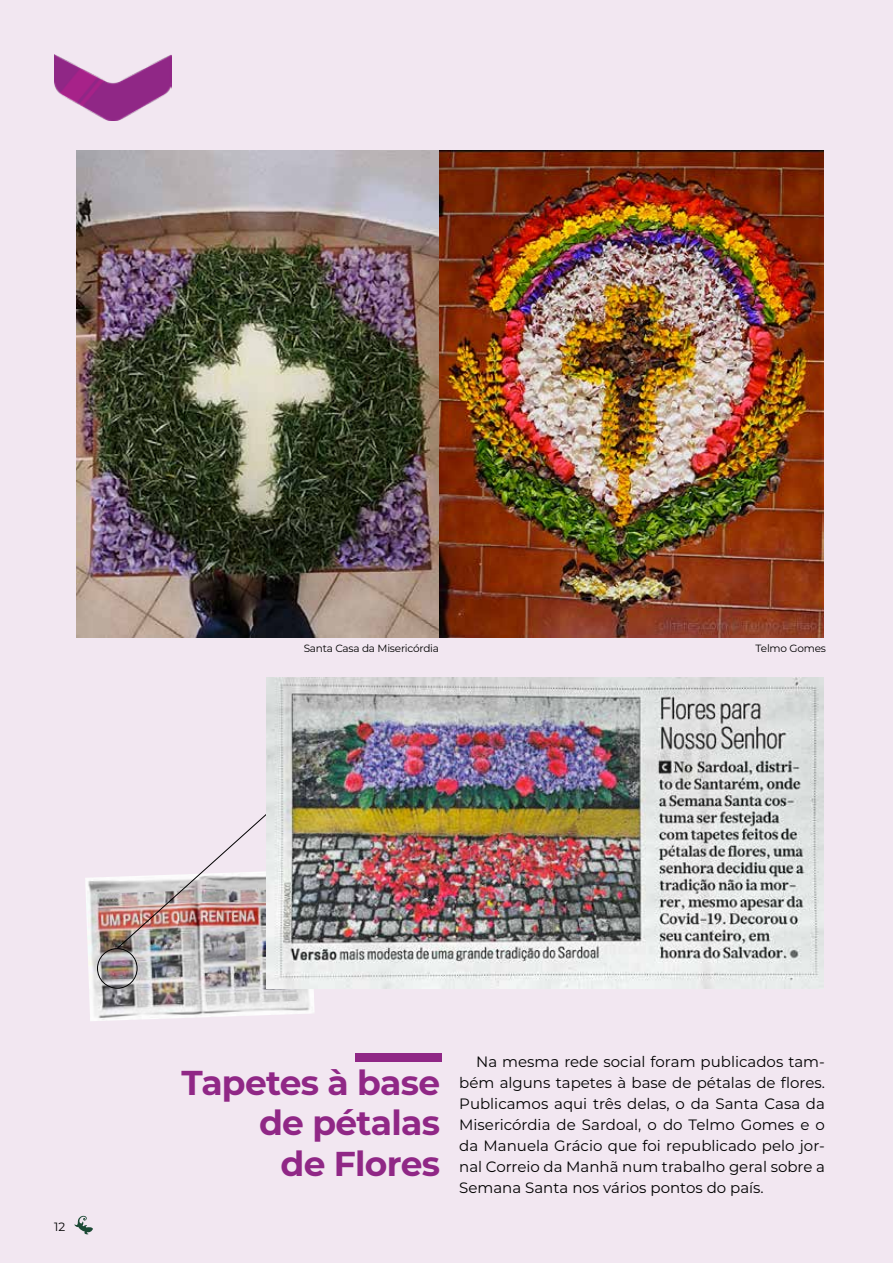
<style>
.page{position:relative;width:893px;height:1263px;background:#f2e7f1}
.page>*{position:absolute;margin:0;border:0;box-sizing:border-box;transform-origin:0 0}
.t1{font:700 34.5px/40.5px "Montserrat";letter-spacing:-.02em;color:#902786;text-align:right}
.t2{font:15px/21px "Montserrat";color:#000;text-align:justify}
.t3{font:12px "Montserrat";color:#000}
.t4{font:10.5px "Montserrat";letter-spacing:-.02em;color:#000}
</style>
<div class="page">
<img style="left:54px;top:54px;width:117px;height:67px">
<svg style="left:74px;top:1216px;width:19px;height:18px"></svg>
<img style="left:77px;top:150px;width:362px;height:487px">
<img style="left:439px;top:150px;width:385px;height:487px">
<img style="left:85px;top:877px;width:230px;height:144px">
<div style="left:356px;top:1053px;width:86px;height:8px;background:#902786"></div>
<div style="left:97px;top:948px;width:40px;height:40px;border:1px solid #000;border-radius:50%"></div>
<img style="left:117px;top:814px;width:149px;height:135px">
<img style="left:266px;top:678px;width:558px;height:310px">
<hr style="left:892px;top:594px;width:1px;height:286px;background:#902786">
<p class="t4" style="left:304px;top:641px;width:137px">Santa Casa da Misericórdia</p>
<p class="t4" style="left:756px;top:641px;width:72px">Telmo Gomes</p>
<p class="t3" style="left:54px;top:1218px;width:13px">12</p>
<h1 class="t1" style="left:182px;top:1061px;width:260px">Tapetes à base de pétalas<br>de Flores</h1>
<p class="t2" style="left:459px;top:1050px;width:367px;text-indent:17px">Na mesma rede social foram publicados tam&shy;bém alguns tapetes à base de pétalas de flores.<br>Publicamos aqui três delas, o da Santa Casa da Misericórdia de Sardoal, o do Telmo Gomes e o da Manuela Grácio que foi republicado pelo jor&shy;nal Correio da Manhã num trabalho geral sobre a Semana Santa nos vários pontos do país.</p>
</div>
